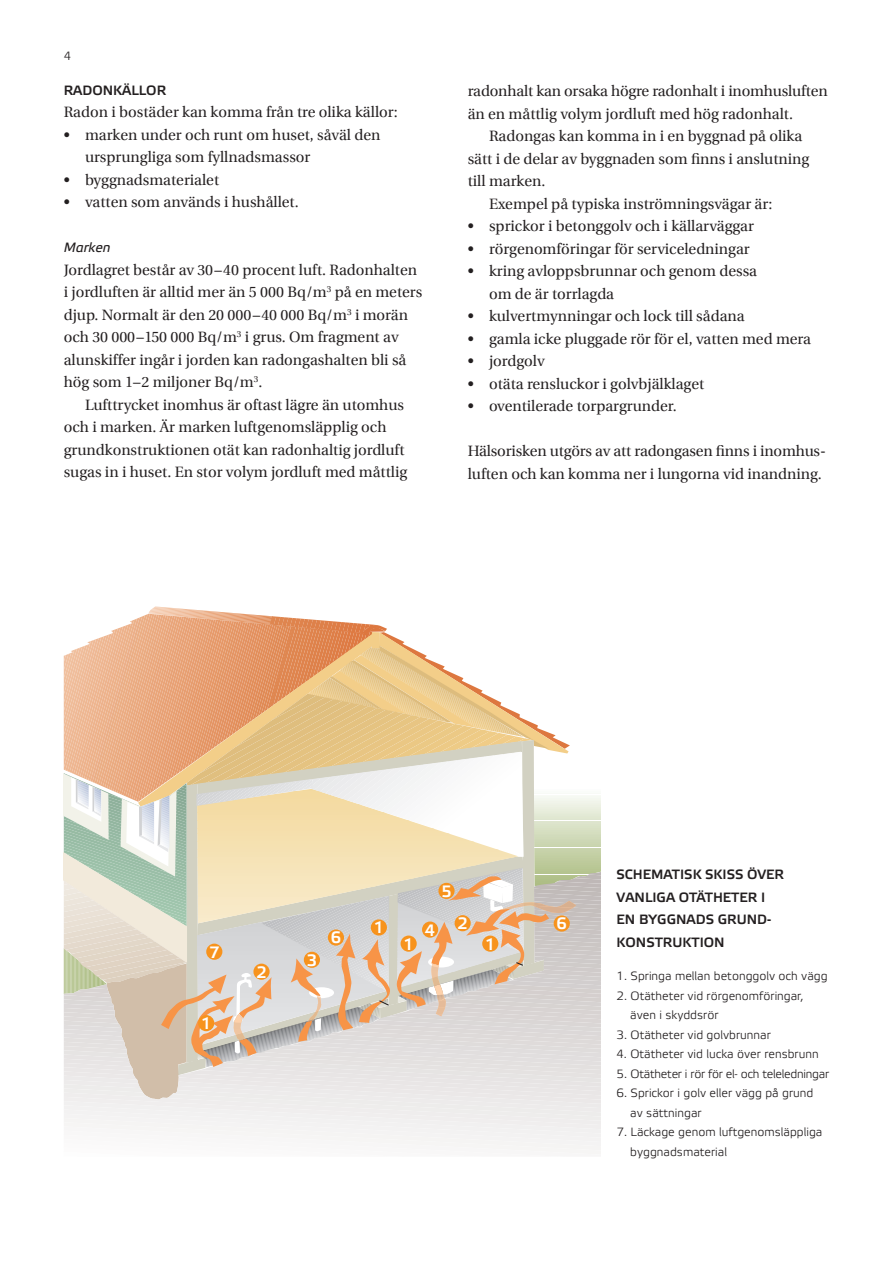
<style>
.page{position:relative;width:893px;height:1263px;background:#fff}
.page>*{position:absolute;margin:0;border:0;box-sizing:border-box;transform-origin:0 0}
.t1{font:500 16.5px "Etelka";color:#fff}
.t2{font:15px/22.5px "Boverket Utopia";color:#231f20}
.t3{font:500 13.5px/22.5px "Etelka";color:#231f20}
.t4{font:italic 13.5px "Etelka Text";color:#231f20}
.t5{font:300 12px/19.5px "Etelka";color:#231f20}
.t6{font:300 12px "Etelka";letter-spacing:-.02em;color:#231f20}
</style>
<div class="page">
<svg style="left:64px;top:606px;width:537px;height:548px"></svg>
<div style="left:371px;top:919px;width:16px;height:16px;background:#f7931d;border-radius:50%"></div>
<div style="left:401px;top:935px;width:16px;height:17px;background:#f7931d;border-radius:50%"></div>
<div style="left:482px;top:935px;width:16px;height:17px;background:#f7931d;border-radius:50%"></div>
<div style="left:198px;top:1015px;width:16px;height:16px;background:#f7931d;border-radius:50%"></div>
<div style="left:304px;top:952px;width:16px;height:16px;background:#f7931d;border-radius:50%"></div>
<div style="left:253px;top:963px;width:17px;height:17px;background:#f7931d;border-radius:50%"></div>
<div style="left:455px;top:915px;width:16px;height:16px;background:#f7931d;border-radius:50%"></div>
<div style="left:422px;top:921px;width:16px;height:17px;background:#f7931d;border-radius:50%"></div>
<div style="left:438px;top:883px;width:17px;height:16px;background:#f7931d;border-radius:50%"></div>
<div style="left:554px;top:915px;width:16px;height:16px;background:#f7931d;border-radius:50%"></div>
<div style="left:328px;top:929px;width:16px;height:16px;background:#f7931d;border-radius:50%"></div>
<div style="left:206px;top:944px;width:16px;height:16px;background:#f7931d;border-radius:50%"></div>
<p class="t5" style="left:64px;top:47px;width:9px">4</p>
<h2 class="t3" style="left:64px;top:79px;width:104px">RADONKÄLLOR</h2>
<p class="t2" style="left:64px;top:101px;width:336px">Radon i bostäder kan komma från tre olika källor:</p>
<p class="t2" style="left:85px;top:124px;width:297px;text-indent:-21px">• marken under och runt om huset, såväl den ursprungliga som fyllnadsmassor</p>
<p class="t2" style="left:64px;top:169px;width:157px">• byggnadsmaterialet</p>
<p class="t2" style="left:64px;top:191px;width:236px">• vatten som används i hushållet.</p>
<h3 class="t4" style="left:64px;top:240px;width:48px">Marken</h3>
<p class="t2" style="left:64px;top:259px;width:360px">Jordlagret består av 30–40 procent luft. Radonhalten i jordluften är alltid mer än 5 000 Bq/m<sup>3</sup> på en meters djup. Normalt är den 20 000–40 000 Bq/m<sup>3</sup> i morän och 30 000–150 000 Bq/m<sup>3</sup> i grus. Om fragment av alunskiffer ingår i jorden kan radongashalten bli så hög som 1–2 miljoner Bq/m<sup>3</sup> .</p>
<p class="t2" style="left:64px;top:394px;width:345px;text-indent:21px">Lufttrycket inomhus är oftast lägre än utomhus och i marken. Är marken luftgenomsläpplig och grundkonstruktionen otät kan radonhaltig jordluft sugas in i huset. En stor volym jordluft med måttlig</p>
<p class="t2" style="left:468px;top:80px;width:361px">radonhalt kan orsaka högre radonhalt i inomhusluften än en måttlig volym jordluft med hög radonhalt.</p>
<p class="t2" style="left:468px;top:125px;width:343px;text-indent:21px">Radongas kan komma in i en byggnad på olika sätt i de delar av byggnaden som finns i anslutning till marken.</p>
<p class="t2" style="left:489px;top:193px;width:285px">Exempel på typiska inströmningsvägar är:</p>
<p class="t2" style="left:468px;top:215px;width:288px">• sprickor i betonggolv och i källarväggar</p>
<p class="t2" style="left:468px;top:238px;width:283px">• rörgenomföringar för serviceledningar</p>
<p class="t2" style="left:489px;top:260px;width:270px;text-indent:-21px">• kring avloppsbrunnar och genom dessa om de är torrlagda</p>
<p class="t2" style="left:468px;top:305px;width:278px">• kulvertmynningar och lock till sådana</p>
<p class="t2" style="left:468px;top:328px;width:345px">• gamla icke pluggade rör för el, vatten med mera •<br>•<br>•</p>
<p class="t2" style="left:489px;top:350px;width:57px">jordgolv</p>
<p class="t2" style="left:489px;top:373px;width:217px">otäta rensluckor i golvbjälklaget</p>
<p class="t2" style="left:489px;top:395px;width:189px">oventilerade torpargrunder.</p>
<p class="t2" style="left:468px;top:440px;width:360px">Hälsorisken utgörs av att radongasen finns i inomhus&shy;luften och kan komma ner i lungorna vid inandning.</p>
<p class="t1" style="left:209px;top:942px;width:12px">7</p>
<p class="t1" style="left:201px;top:1014px;width:12px">1</p>
<p class="t1" style="left:256px;top:962px;width:12px">2</p>
<p class="t1" style="left:307px;top:951px;width:12px">3</p>
<p class="t1" style="left:441px;top:882px;width:12px">5</p>
<p class="t1" style="left:374px;top:918px;width:12px">1</p>
<p class="t1" style="left:457px;top:914px;width:12px">2</p>
<p class="t1" style="left:557px;top:914px;width:12px">6</p>
<p class="t1" style="left:425px;top:920px;width:12px">4</p>
<p class="t1" style="left:331px;top:928px;width:12px">6</p>
<p class="t1" style="left:403px;top:934px;width:12px">1</p>
<p class="t1" style="left:485px;top:934px;width:12px">1</p>
<h2 class="t3" style="left:617px;top:864px;width:169px">SCHEMATISK SKISS ÖVER<br>VANLIGA OTÄTHETER I<br>EN BYGGNADS GRUND-<br>KONSTRUKTION</h2>
<p class="t5" style="left:617px;top:967px;width:213px">1. Springa mellan betonggolv och vägg</p>
<p class="t5" style="left:630px;top:986px;width:175px;text-indent:-14px">2. Otätheter vid rörgenomföringar, även i skyddsrör</p>
<p class="t5" style="left:617px;top:1025px;width:156px">3. Otätheter vid golvbrunnar</p>
<p class="t5" style="left:617px;top:1045px;width:204px">4. Otätheter vid lucka över rensbrunn</p>
<p class="t6" style="left:617px;top:1067px;width:214px">5. Otätheter i rör för el- och teleledningar</p>
<p class="t5" style="left:630px;top:1084px;width:185px;text-indent:-14px">6. Sprickor i golv eller vägg på grund av sättningar</p>
<p class="t5" style="left:630px;top:1123px;width:194px;text-indent:-14px">7. Läckage genom luftgenomsläppliga byggnadsmaterial</p>
</div>
